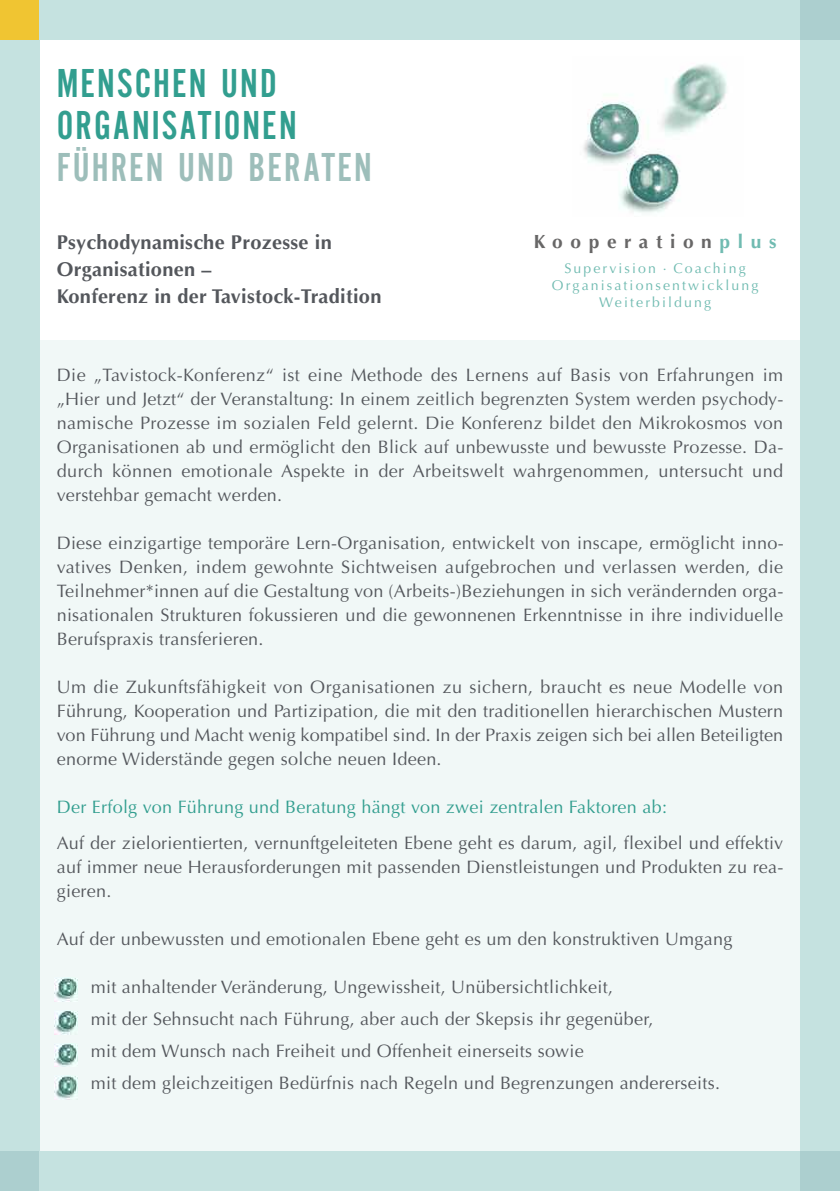
<style>
.page{position:relative;width:840px;height:1191px;background:#fff}
.page>*{position:absolute;margin:0;border:0;box-sizing:border-box;transform-origin:0 0}
.t1{font:42px/42px "Alternate Gothic EF No Two";letter-spacing:.05em;color:#329e8f}
.t2{font:42px "Alternate Gothic EF No Two";letter-spacing:.05em;color:#9dbeba}
.t3{font:700 20px/27px "Optima";letter-spacing:.015em;color:#54575c}
.t4{font:700 19.2px "Optima";letter-spacing:.4em;color:#686767}
.t5{font:18px/24px "Optima";letter-spacing:.015em;color:#54575c;text-align:justify}
.t6{font:18px "Optima";letter-spacing:.015em;color:#329e8f}
.t7{font:14px/17px "Optima";letter-spacing:.15em;color:#70bbb1;text-align:center}
.s1{color:#70bbb1}
</style>
<div class="page">
<div style="left:40px;top:340px;width:759px;height:847px;background:#f1f8f7"></div>
<div style="left:799px;top:40px;width:40px;height:1151px;background:#c5e2e0"></div>
<div style="left:0;top:40px;width:40px;height:1151px;background:#c5e2e0"></div>
<div style="left:0;top:0;width:40px;height:40px;background:#f0c532"></div>
<div style="left:799px;top:0;width:40px;height:40px;background:#accfcf"></div>
<div style="left:799px;top:1151px;width:40px;height:40px;background:#accfcf"></div>
<div style="left:0;top:1151px;width:40px;height:40px;background:#accfcf"></div>
<div style="left:40px;top:0;width:759px;height:40px;background:#c5e2e0"></div>
<div style="left:40px;top:1151px;width:759px;height:40px;background:#c5e2e0"></div>
<img style="left:583px;top:63px;width:144px;height:150px">
<img style="left:55px;top:978px;width:23px;height:23px">
<img style="left:55px;top:1010px;width:23px;height:24px">
<img style="left:55px;top:1043px;width:23px;height:24px">
<img style="left:55px;top:1076px;width:23px;height:23px">
<h1 class="t1" style="left:57px;top:61px;width:241px">MENSCHEN UND<br>ORGANISATIONEN</h1>
<h1 class="t2" style="left:57px;top:142px;width:316px">FÜHREN UND BERATEN</h1>
<p class="t3" style="left:57px;top:229px;width:326px">Psychodynamische Prozesse in<br>Organisationen –<br>Konferenz in der Tavistock-Tradition</p>
<p class="t4" style="left:533px;top:234px;width:244px">Kooperation<span class="s1">plus</span></p>
<p class="t7" style="left:551px;top:261px;width:208px">Supervision . Coaching<br>Organisationsentwicklung<br>Weiterbildung</p>
<p class="t5" style="left:57px;top:363px;width:727px">Die „Tavistock-Konferenz“ ist eine Methode des Lernens auf Basis von Erfahrungen im „Hier und Jetzt“ der Veranstaltung: In einem zeitlich begrenzten System werden psychody&shy;namische Prozesse im sozialen Feld gelernt. Die Konferenz bildet den Mikrokosmos von Organisationen ab und ermöglicht den Blick auf unbewusste und bewusste Prozesse. Da&shy;durch können emotionale Aspekte in der Arbeitswelt wahrgenommen, untersucht und verstehbar gemacht werden.</p>
<p class="t5" style="left:57px;top:531px;width:728px">Diese einzigartige temporäre Lern-Organisation, entwickelt von inscape, ermöglicht inno&shy;vatives Denken, indem gewohnte Sichtweisen aufgebrochen und verlassen werden, die Teilnehmer*innen auf die Gestaltung von (Arbeits-)Beziehungen in sich verändernden orga&shy;nisationalen Strukturen fokussieren und die gewonnenen Erkenntnisse in ihre individuelle Berufspraxis transferieren.</p>
<p class="t5" style="left:57px;top:675px;width:727px">Um die Zukunftsfähigkeit von Organisationen zu sichern, braucht es neue Modelle von Führung, Kooperation und Partizipation, die mit den traditionellen hierarchischen Mustern von Führung und Macht wenig kompatibel sind. In der Praxis zeigen sich bei allen Beteiligten enorme Widerstände gegen solche neuen Ideen.</p>
<p class="t6" style="left:57px;top:796px;width:611px">Der Erfolg von Führung und Beratung hängt von zwei zentralen Faktoren ab:</p>
<p class="t5" style="left:57px;top:831px;width:727px">Auf der zielorientierten, vernunftgeleiteten Ebene geht es darum, agil, flexibel und effektiv auf immer neue Herausforderungen mit passenden Dienstleistungen und Produkten zu rea&shy;gieren.</p>
<p class="t5" style="left:57px;top:927px;width:676px">Auf der unbewussten und emotionalen Ebene geht es um den konstruktiven Umgang</p>
<p class="t5" style="left:91px;top:971px;width:630px;line-height:32px;text-align:left">mit anhaltender Veränderung, Ungewissheit, Unübersichtlichkeit,<br>mit der Sehnsucht nach Führung, aber auch der Skepsis ihr gegenüber,<br>mit dem Wunsch nach Freiheit und Offenheit einerseits sowie<br>mit dem gleichzeitigen Bedürfnis nach Regeln und Begrenzungen andererseits.</p>
</div>
